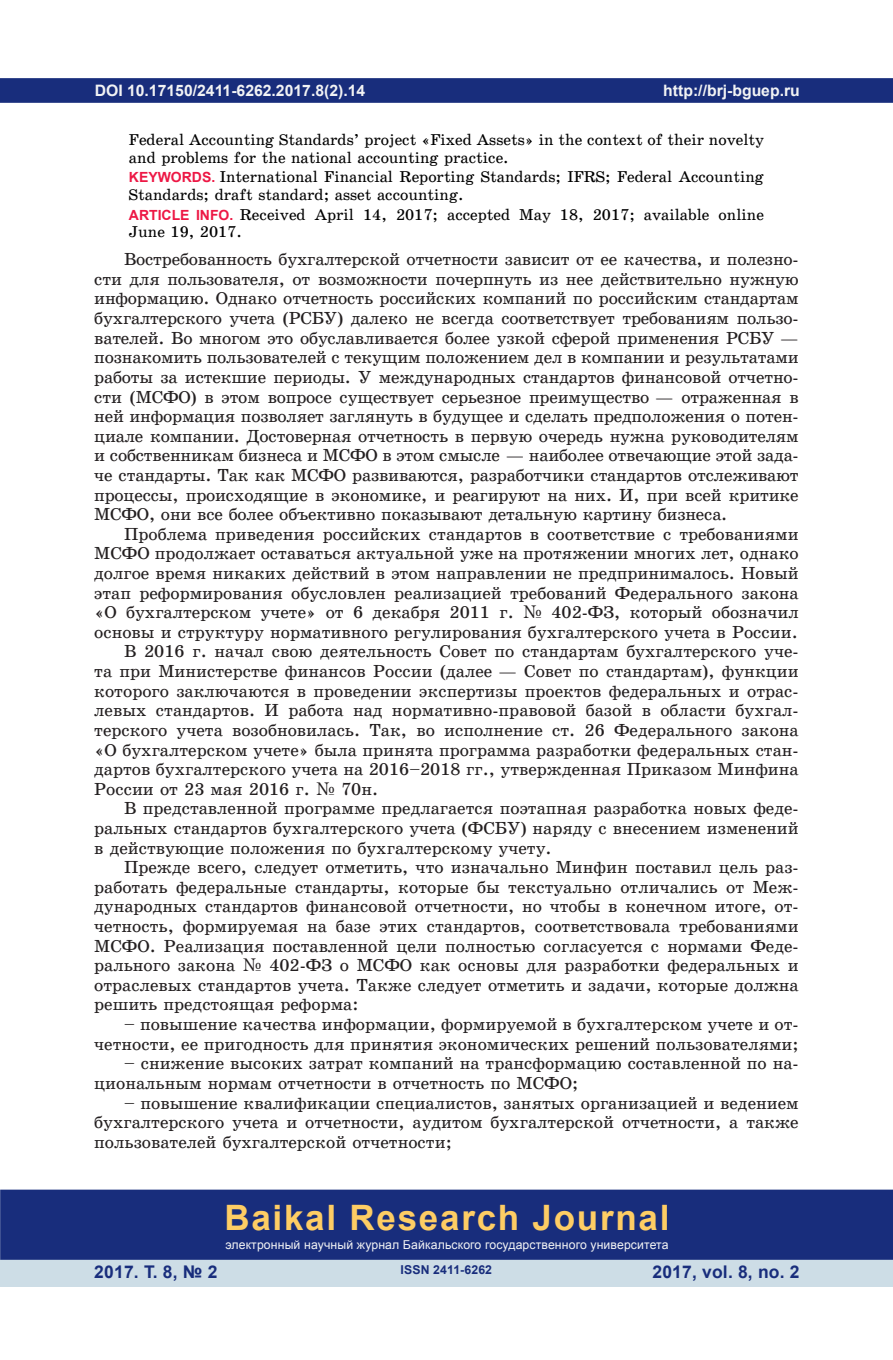
<style>
.page{position:relative;width:893px;height:1360px;background:#fff}
.page>*{position:absolute;margin:0;border:0;box-sizing:border-box;transform-origin:0 0}
.t1{font:700 35px "Arial";letter-spacing:.05em;color:#fecd64}
.t2{font:17.5px/19.6px "School Book C";color:#231f20;text-align:justify}
.t3{font:700 17.5px "Arial";letter-spacing:.01em;color:#182d7c}
.t4{font:15.75px/17.3px "School Book C";color:#000}
.t5{font:700 15.75px "Arial";color:#f2f3f4}
.t6{font:12.25px "Arial";letter-spacing:.01em;color:#f2f3f4}
.t7{font:700 12.25px "Arial";letter-spacing:.01em;color:#182d7c}
.s1{font-family:"Arial";font-weight:700;font-size:14px;color:#ed1845}
.s2{font-family:"Century Schoolbook"}
</style>
<div class="page">
<div style="left:0;top:78px;width:893px;height:25px;background:#182d7c;border:2px solid #182d7c"></div>
<div style="left:0;top:1258px;width:893px;height:28px;background:#cddde6"></div>
<div style="left:0;top:1189px;width:893px;height:70px;background:#182d7c;border:2px solid #182d7c"></div>
<p class="t5" style="left:95px;top:79px;width:272px">DOI 10.17150/2411-6262.2017.8(2).14</p>
<p class="t4" style="left:129px;top:131px;width:636px">Federal Accounting Standards’ project «Fixed Assets» in the context of their novelty and problems for the national accounting practice.</p>
<p class="t4" style="left:129px;top:168px;width:636px"><span class="s1">KEYWORDS.</span> International Financial Reporting Standards; IFRS; Federal Accounting<br>Standards; draft standard; asset accounting.</p>
<p class="t4" style="left:129px;top:206px;width:636px"><span class="s1">ARTICLE INFO.</span> Received April 14, 2017; accepted May 18, 2017; available online<br>June 19, 2017.</p>
<p class="t2" style="left:94px;top:250px;width:706px;text-indent:30px">Востребованность бухгалтерской отчетности зависит от ее качества, и полезно&shy;сти для пользователя, от возможности почерпнуть из нее действительно нужную информацию. Однако отчетность российских компаний по российским стандартам бухгалтерского учета (РСБУ) далеко не всегда соответствует требованиям пользо&shy;вателей. Во многом это обуславливается более узкой сферой применения РСБУ — познакомить пользователей с текущим положением дел в компании и результатами работы за истекшие периоды. У международных стандартов финансовой отчетно&shy;сти (МСФО) в этом вопросе существует серьезное преимущество — отраженная в ней информация позволяет заглянуть в будущее и сделать предположения о потен&shy;циале компании. Достоверная отчетность в первую очередь нужна руководителям и собственникам бизнеса и МСФО в этом смысле — наиболее отвечающие этой зада&shy;че стандарты. Так как МСФО развиваются, разработчики стандартов отслеживают процессы, происходящие в экономике, и реагируют на них. И, при всей критике МСФО, они все более объективно показывают детальную картину бизнеса.</p>
<p class="t2" style="left:124px;top:524px;width:676px">Проблема приведения российских стандартов в соответствие с требованиями</p>
<p class="t2" style="left:94px;top:544px;width:706px">МСФО продолжает оставаться актуальной уже на протяжении многих лет, однако</p>
<p class="t2" style="left:94px;top:563px;width:706px">долгое время никаких действий в этом направлении не предпринималось. Новый</p>
<p class="t2" style="left:94px;top:583px;width:706px">этап реформирования обусловлен реализацией требований Федерального закона</p>
<p class="t2" style="left:94px;top:602px;width:706px">«О бухгалтерском учете» от 6 декабря 2011 г. <span class="s2">№</span> 402-ФЗ, который обозначил</p>
<p class="t2" style="left:94px;top:622px;width:705px">основы и структуру нормативного регулирования бухгалтерского учета в России.</p>
<p class="t2" style="left:124px;top:642px;width:676px">В 2016 г. начал свою деятельность Совет по стандартам бухгалтерского уче-</p>
<p class="t2" style="left:94px;top:661px;width:706px">та при Министерстве финансов России (далее — Совет по стандартам), функции</p>
<p class="t2" style="left:94px;top:681px;width:706px">которого заключаются в проведении экспертизы проектов федеральных и отрас-</p>
<p class="t2" style="left:94px;top:700px;width:706px">левых стандартов. И работа над нормативно-правовой базой в области бухгал-</p>
<p class="t2" style="left:94px;top:720px;width:706px">терского учета возобновилась. Так, во исполнение ст. 26 Федерального закона</p>
<p class="t2" style="left:94px;top:740px;width:706px">«О бухгалтерском учете» была принята программа разработки федеральных стан-</p>
<p class="t2" style="left:94px;top:759px;width:706px">дартов бухгалтерского учета на 2016–2018 гг., утвержденная Приказом Минфина</p>
<p class="t2" style="left:94px;top:779px;width:285px">России от 23 мая 2016 г. <span class="s2">№</span> 70н.</p>
<p class="t2" style="left:124px;top:798px;width:676px">В представленной программе предлагается поэтапная разработка новых феде-</p>
<p class="t2" style="left:94px;top:818px;width:706px">ральных стандартов бухгалтерского учета (ФСБУ) наряду с внесением изменений</p>
<p class="t2" style="left:94px;top:838px;width:459px">в действующие положения по бухгалтерскому учету.</p>
<p class="t2" style="left:124px;top:857px;width:676px">Прежде всего, следует отметить, что изначально Минфин поставил цель раз-</p>
<p class="t2" style="left:94px;top:877px;width:706px">работать федеральные стандарты, которые бы текстуально отличались от Меж-</p>
<p class="t2" style="left:94px;top:896px;width:706px">дународных стандартов финансовой отчетности, но чтобы в конечном итоге, от-</p>
<p class="t2" style="left:94px;top:916px;width:706px">четность, формируемая на базе этих стандартов, соответствовала требованиями</p>
<p class="t2" style="left:94px;top:936px;width:706px">МСФО. Реализация поставленной цели полностью согласуется с нормами Феде-</p>
<p class="t2" style="left:94px;top:955px;width:706px">рального закона <span class="s2">№</span> 402-ФЗ о МСФО как основы для разработки федеральных и</p>
<p class="t2" style="left:94px;top:975px;width:706px">отраслевых стандартов учета. Также следует отметить и задачи, которые должна</p>
<p class="t2" style="left:94px;top:994px;width:266px">решить предстоящая реформа:</p>
<p class="t2" style="left:94px;top:1014px;width:706px;text-align:right">– повышение качества информации, формируемой в бухгалтерском учете и от&shy;четности, ее пригодность для принятия экономических решений пользователями;</p>
<p class="t2" style="left:94px;top:1053px;width:706px;text-indent:30px">– снижение высоких затрат компаний на трансформацию составленной по на&shy;циональным нормам отчетности в отчетность по МСФО;</p>
<p class="t2" style="left:94px;top:1092px;width:706px;text-indent:30px">– повышение квалификации специалистов, занятых организацией и ведением бухгалтерского учета и отчетности, аудитом бухгалтерской отчетности, а также пользователей бухгалтерской отчетности;</p>
<p class="t5" style="left:663px;top:79px;width:138px">http://brj-bguep.ru</p>
<h1 class="t1" style="left:224px;top:1193px;width:447px">Baikal Research Journal</h1>
<p class="t6" style="left:225px;top:1236px;width:445px">электронный научный журнал Байкальского государственного университета</p>
<p class="t3" style="left:94px;top:1259px;width:125px">2017. Т. 8, № 2</p>
<p class="t3" style="left:652px;top:1259px;width:149px">2017, vol. 8, no. 2</p>
<p class="t7" style="left:401px;top:1261px;width:93px">ISSN 2411-6262</p>
</div>
